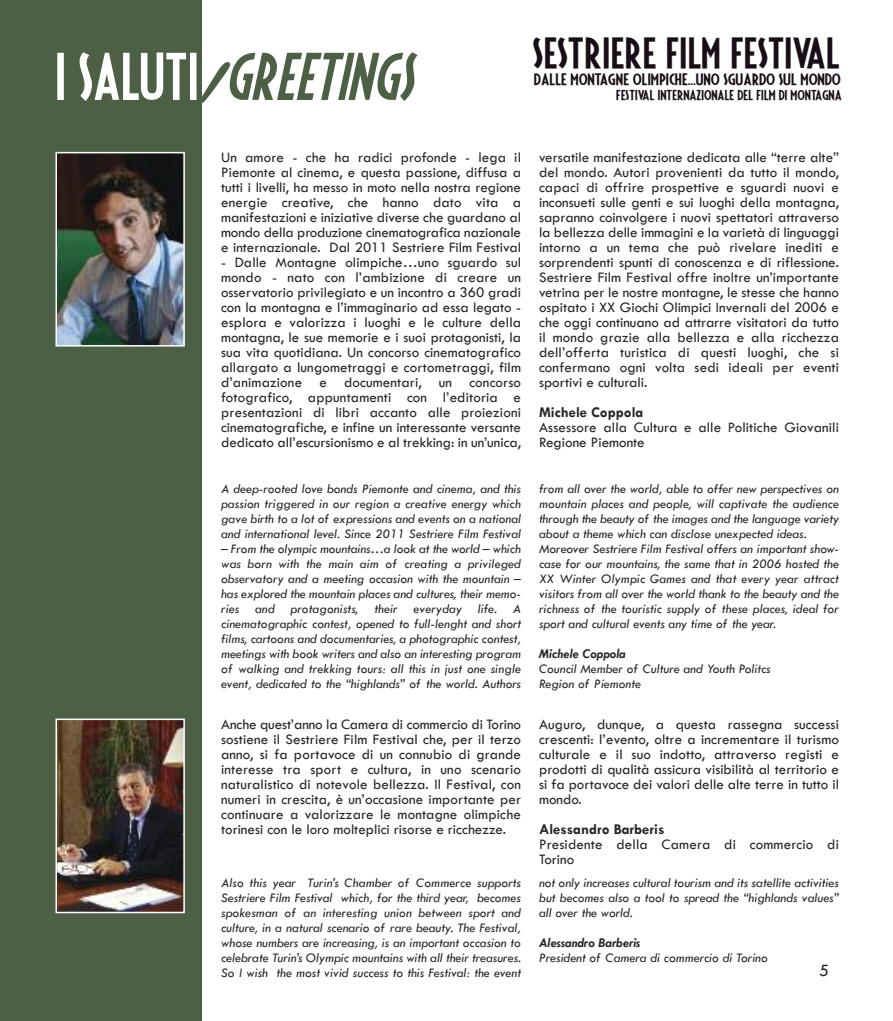
<style>
.page{position:relative;width:893px;height:1021px;background:#fff}
.page>*{position:absolute;margin:0;border:0;box-sizing:border-box;transform-origin:0 0}
.t1{font:italic 53.4px "Fiesta";color:#4d6045}
.t2{font:34.35px "Fiesta";color:#190e18;scale:1.13 1}
.t3{font:18px "Tw Cen";color:#272627}
.t4{font:15px/15px "Tw Cen";color:#272627;text-align:justify}
.t5{font:700 15px "Tw Cen";color:#272627}
.t6{font:italic 13.5px/15px "Tw Cen";color:#272627;text-align:justify}
.t7{font:italic 700 13.5px "Tw Cen";color:#272627}
.t8{font:13.05px "Fiesta";color:#190e18;scale:1.24 1}
.t9{font:11.4px "Fiesta";color:#190e18;scale:1.19 1}
.s1{font-style:normal;color:#fff}
.s2{font-family:"Forte"}
</style>
<div class="page">
<div style="left:0;top:0;width:201px;height:1020px;background:#4d6045"></div>
<img style="left:59px;top:155px;width:123px;height:188px">
<div style="left:56px;top:152px;width:129px;height:194px;border:2px solid #fff"></div>
<img style="left:59px;top:721px;width:123px;height:189px">
<div style="left:56px;top:718px;width:129px;height:195px;border:2px solid #fff"></div>
<h1 class="t1" style="left:54px;top:51px;width:370px"><span class="s1">I S A L U T I</span> <span class="s2">/</span>GREETINGS</h1>
<h2 class="t2" style="left:532px;top:37px;width:273px">SESTRIERE FILM FESTIVAL</h2>
<p class="t8" style="left:534px;top:73px;width:249px">DALLE MONTAGNE OLIMPICHE...UNO SGUARDO SUL MONDO</p>
<p class="t9" style="left:616px;top:90px;width:191px">FESTIVAL INTERNAZIONALE DEL FILM DI MONTAGNA</p>
<p class="t4" style="left:221px;top:150px;width:301px">Un amore - che ha radici profonde - lega il Piemonte al cinema, e questa passione, diffusa a tutti i livelli, ha messo in moto nella nostra regione energie creative, che hanno dato vita a manifestazioni e iniziative diverse che guardano al mondo della produzione cinematografica nazionale e internazionale. Dal 2011 Sestriere Film Festival</p>
<p class="t4" style="left:221px;top:255px;width:301px">- Dalle Montagne olimpiche…uno sguardo sul mondo - nato con l’ambizione di creare un osservatorio privilegiato e un incontro a 360 gradi con la montagna e l’immaginario ad essa legato - esplora e valorizza i luoghi e le culture della montagna, le sue memorie e i suoi protagonisti, la sua vita quotidiana. Un concorso cinematografico allargato a lungometraggi e cortometraggi, film d’animazione e documentari, un concorso fotografico, appuntamenti con l’editoria e presentazioni di libri accanto alle proiezioni cinematografiche, e infine un interessante versante dedicato all’escursionismo e al trekking: in un’unica,</p>
<p class="t6" style="left:221px;top:481px;width:301px">A deep-rooted love bonds Piemonte and cinema, and this passion triggered in our region a creative energy which gave birth to a lot of expressions and events on a national and international level. Since 2011 Sestriere Film Festival</p>
<p class="t6" style="left:221px;top:541px;width:301px">– From the olympic mountains…a look at the world – which was born with the main aim of creating a privileged observatory and a meeting occasion with the mountain – has explored the mountain places and cultures, their memo&shy;ries and protagonists, their everyday life. A cinematographic contest, opened to full-lenght and short films, cartoons and documentaries, a photographic contest, meetings with book writers and also an interesting program of walking and trekking tours: all this in just one single event, dedicated to the “highlands” of the world. Authors</p>
<p class="t4" style="left:539px;top:150px;width:301px">versatile manifestazione dedicata alle “terre alte” del mondo. Autori provenienti da tutto il mondo, capaci di offrire prospettive e sguardi nuovi e inconsueti sulle genti e sui luoghi della montagna, sapranno coinvolgere i nuovi spettatori attraverso la bellezza delle immagini e la varietà di linguaggi intorno a un tema che può rivelare inediti e sorprendenti spunti di conoscenza e di riflessione.<br>Sestriere Film Festival offre inoltre un’importante vetrina per le nostre montagne, le stesse che hanno ospitato i XX Giochi Olimpici Invernali del 2006 e che oggi continuano ad attrarre visitatori da tutto il mondo grazie alla bellezza e alla ricchezza dell’offerta turistica di questi luoghi, che si confermano ogni volta sedi ideali per eventi sportivi e culturali.</p>
<p class="t5" style="left:539px;top:404px;width:106px">Michele Coppola</p>
<p class="t4" style="left:539px;top:420px;width:301px">Assessore alla Cultura e alle Politiche Giovanili<br>Regione Piemonte</p>
<p class="t6" style="left:539px;top:481px;width:302px;text-align:left">from all over the world, able to offer new perspectives on mountain places and people, will captivate the audience through the beauty of the images and the language variety about a theme which can disclose unexpected ideas.<br>Moreover Sestriere Film Festival offers an important show&shy;case for our mountains, the same that in 2006 hosted the XX Winter Olympic Games and that every year attract visitors from all over the world thank to the beauty and the richness of the touristic supply of these places, ideal for sport and cultural events any time of the year.</p>
<p class="t7" style="left:539px;top:646px;width:88px">Michele Coppola</p>
<p class="t6" style="left:539px;top:661px;width:233px">Council Member of Culture and Youth Politcs<br>Region of Piemonte</p>
<p class="t4" style="left:221px;top:716px;width:301px">Anche quest’anno la Camera di commercio di Torino sostiene il Sestriere Film Festival che, per il terzo anno, si fa portavoce di un connubio di grande interesse tra sport e cultura, in uno scenario naturalistico di notevole bellezza. Il Festival, con numeri in crescita, è un’occasione importante per continuare a valorizzare le montagne olimpiche torinesi con le loro molteplici risorse e ricchezze.</p>
<p class="t4" style="left:539px;top:716px;width:301px">Auguro, dunque, a questa rassegna successi crescenti: l’evento, oltre a incrementare il turismo culturale e il suo indotto, attraverso registi e prodotti di qualità assicura visibilità al territorio e si fa portavoce dei valori delle alte terre in tutto il mondo.</p>
<p class="t5" style="left:539px;top:820px;width:127px">Alessandro Barberis</p>
<p class="t4" style="left:539px;top:836px;width:301px">Presidente della Camera di commercio di<br>Torino</p>
<p class="t6" style="left:221px;top:874px;width:301px">Also this year Turin’s Chamber of Commerce supports Sestriere Film Festival which, for the third year, becomes spokesman of an interesting union between sport and culture, in a natural scenario of rare beauty. The Festival, whose numbers are increasing, is an important occasion to celebrate Turin’s Olympic mountains with all their treasures.<br>So I wish the most vivid success to this Festival: the event</p>
<p class="t6" style="left:539px;top:874px;width:301px">not only increases cultural tourism and its satellite activities but becomes also a tool to spread the “highlands values” all over the world.</p>
<p class="t7" style="left:539px;top:935px;width:103px">Alessandro Barberis</p>
<p class="t6" style="left:539px;top:949px;width:230px">President of Camera di commercio di Torino</p>
<p class="t3" style="left:819px;top:961px;width:11px">5</p>
</div>
